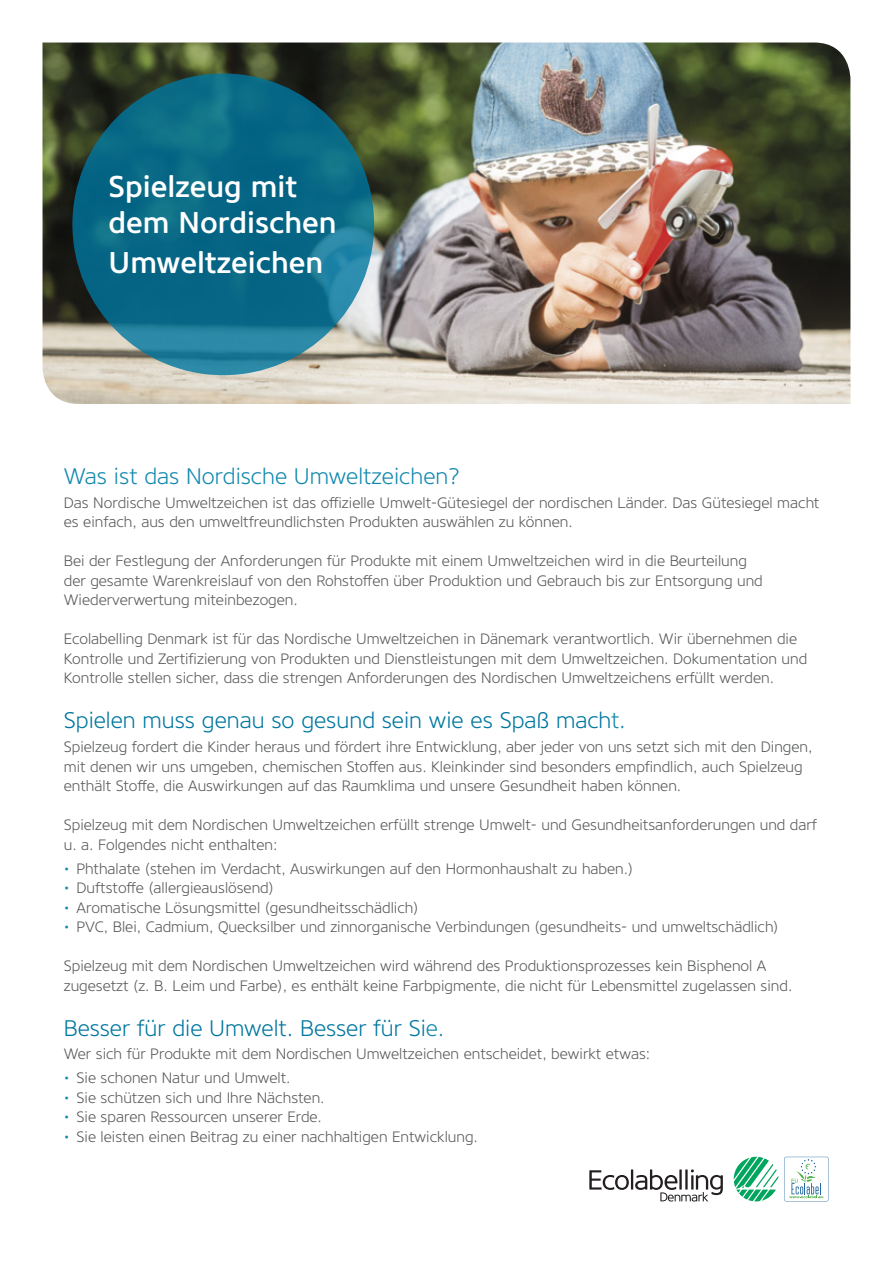
<style>
.page{position:relative;width:893px;height:1263px;background:#fff}
.page>*{position:absolute;margin:0;border:0;box-sizing:border-box;transform-origin:0 0}
.t1{font:500 30px/36px "Core Sans NR55";color:#fff}
.t2{font:300 22.5px "Core Sans NR35";color:#0077a0}
.t3{font:300 22.5px "Core Sans NR35";color:#1389b0}
.t4{font:300 15px/19.5px "Core Sans NR35";color:#57585a}
.s1{color:#1389b0}
</style>
<div class="page">
<img style="left:43px;top:43px;width:807px;height:361px">
<svg style="left:72px;top:73px;width:302px;height:302px;background:#0d6c89"></svg>
<svg style="left:734px;top:1157px;width:44px;height:44px"></svg>
<svg style="left:784px;top:1157px;width:45px;height:44px"></svg>
<svg style="left:589px;top:1170px;width:40px;height:20px"></svg>
<hr style="left:631px;top:1169px;width:2px;height:20px;background:#231f20">
<svg style="left:635px;top:1169px;width:88px;height:32px"></svg>
<p class="t1" style="left:109px;top:169px;width:229px">Spielzeug mit dem Nordischen</p>
<p class="t1" style="left:109px;top:245px;width:216px">Umweltzeichen</p>
<p class="t3" style="left:64px;top:462px;width:398px">Was ist das Nordische Umweltzeichen?</p>
<p class="t4" style="left:64px;top:493px;width:757px">Das Nordische Umweltzeichen ist das offizielle Umwelt-Gütesiegel der nordischen Länder. Das Gütesiegel macht es einfach, aus den umweltfreundlichsten Produkten auswählen zu können.</p>
<p class="t4" style="left:64px;top:551px;width:700px">Bei der Festlegung der Anforderungen für Produkte mit einem Umweltzeichen wird in die Beurteilung der gesamte Warenkreislauf von den Rohstoffen über Produktion und Gebrauch bis zur Entsorgung und<br>Wiederverwertung miteinbezogen.</p>
<p class="t4" style="left:64px;top:629px;width:745px">Ecolabelling Denmark ist für das Nordische Umweltzeichen in Dänemark verantwortlich. Wir übernehmen die<br>Kontrolle und Zertifizierung von Produkten und Dienstleistungen mit dem Umweltzeichen. Dokumentation und<br>Kontrolle stellen sicher, dass die strengen Anforderungen des Nordischen Umweltzeichens erfüllt werden.</p>
<p class="t2" style="left:64px;top:706px;width:563px">Spielen muss genau so gesund sein wie es Spaß mach<span class="s1">t.</span></p>
<p class="t4" style="left:64px;top:737px;width:750px">Spielzeug fordert die Kinder heraus und fördert ihre Entwicklung, aber jeder von uns setzt sich mit den Dingen, mit denen wir uns umgeben, chemischen Stoffen aus. Kleinkinder sind besonders empfindlich, auch Spielzeug enthält Stoffe, die Auswirkungen auf das Raumklima und unsere Gesundheit haben können.</p>
<p class="t4" style="left:64px;top:815px;width:755px">Spielzeug mit dem Nordischen Umweltzeichen erfüllt strenge Umwelt- und Gesundheitsanforderungen und darf u. a. Folgendes nicht enthalten:</p>
<p class="t4" style="left:64px;top:858px;width:571px"><span class="s1">•</span> Phthalate (stehen im Verdacht, Auswirkungen auf den Hormonhaushalt zu haben.)</p>
<p class="t4" style="left:64px;top:878px;width:212px"><span class="s1">•</span> Duftstoffe (allergieauslösend)</p>
<p class="t4" style="left:64px;top:897px;width:356px"><span class="s1">•</span> Aromatische Lösungsmittel (gesundheitsschädlich)</p>
<p class="t4" style="left:64px;top:917px;width:716px"><span class="s1">•</span> PVC, Blei, Cadmium, Quecksilber und zinnorganische Verbindungen (gesundheits- und umweltschädlich)</p>
<p class="t4" style="left:64px;top:956px;width:730px">Spielzeug mit dem Nordischen Umweltzeichen wird während des Produktionsprozesses kein Bisphenol A zugesetzt (z. B. Leim und Farbe), es enthält keine Farbpigmente, die nicht für Lebensmittel zugelassen sind.</p>
<p class="t2" style="left:64px;top:1013px;width:382px">Besser für die Umwelt. Besser für Si<span class="s1">e.</span></p>
<p class="t4" style="left:64px;top:1044px;width:588px">Wer sich für Produkte mit dem Nordischen Umweltzeichen entscheidet, bewirkt etwas:</p>
<p class="t4" style="left:64px;top:1068px;width:228px"><span class="s1">•</span> Sie schonen Natur und Umwelt.</p>
<p class="t4" style="left:64px;top:1087px;width:262px"><span class="s1">•</span> Sie schützen sich und Ihre Nächsten.</p>
<p class="t4" style="left:64px;top:1107px;width:260px"><span class="s1">•</span> Sie sparen Ressourcen unserer Erde.</p>
<p class="t4" style="left:64px;top:1126px;width:416px"><span class="s1">•</span> Sie leisten einen Beitrag zu einer nachhaltigen Entwicklung.</p>
</div>
